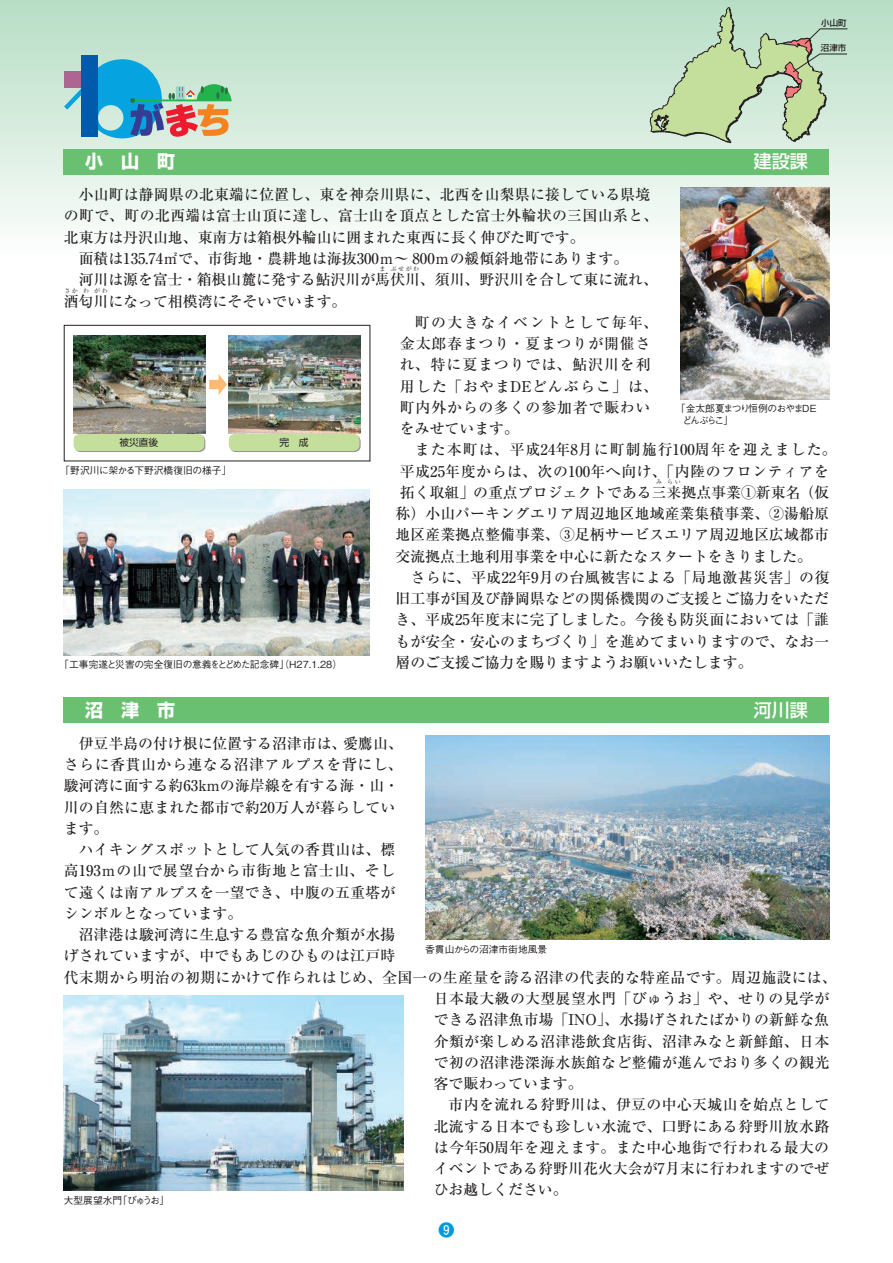
<style>
.page{position:relative;width:893px;height:1263px;background:#fff}
.page>*{position:absolute;margin:0;border:0;box-sizing:border-box;transform-origin:0 0}
.t1{font:700 18px "Shin Go Pr 5";color:#fff}
.t2{font:500 18px "Shin Go Pr 5";color:#fff}
.t3{font:700 15.9px "Futo Go B101 Pr 5";color:#0099da}
.t4{font:500 14.85px/21.3px "Ryumin Pr 5";letter-spacing:.015em;color:#231f20;text-align:justify}
.t5{font:500 14.85px/21.3px "Ryumin Pr 5";letter-spacing:.06em;color:#231f20}
.t6{font:500 9.75px "Gothic BBB Pro";letter-spacing:-.015em;color:#231f20}
.t7{font:500 9.75px/11.7px "Gothic BBB Pro";letter-spacing:-.105em;color:#231f20}
.t8{font:9.75px "Shin Go Pr 5";color:#231f20}
.t9{font:500 8.4px "Shin Go Pro";color:#231f20}
.t10{font:6px "Ryumin Pr 5";letter-spacing:.245em;color:#231f20}
</style>
<div class="page">
<div style="left:0;top:0;width:893px;height:256px;background:linear-gradient(to bottom,#b6ddc3,#fafdfa)"></div>
<div style="left:81px;top:55px;width:17px;height:82px;background:#015aaa"></div>
<hr style="left:133px;top:100px;width:99px;height:1px;background:#23b24b">
<svg style="left:64px;top:59px;width:167px;height:79px;background:#7aacb9"></svg>
<svg style="left:649px;top:7px;width:199px;height:136px;background:#bdd6b3"></svg>
<div style="left:64px;top:149px;width:765px;height:25px;background:#69c071"></div>
<div style="left:64px;top:697px;width:765px;height:26px;background:#69c071"></div>
<img style="left:680px;top:187px;width:149px;height:213px">
<img style="left:64px;top:490px;width:306px;height:166px">
<div style="left:64px;top:325px;width:306px;height:136px;border:1px solid #231f20"></div>
<img style="left:74px;top:335px;width:131px;height:99px">
<img style="left:229px;top:335px;width:132px;height:99px">
<svg style="left:209px;top:374px;width:18px;height:21px"></svg>
<svg style="left:75px;top:435px;width:130px;height:17px"></svg>
<div style="left:74px;top:434px;width:130px;height:17px;background:#c4df9b;border-radius:6px"></div>
<svg style="left:230px;top:435px;width:131px;height:17px"></svg>
<div style="left:229px;top:434px;width:130px;height:17px;background:#c4df9b;border-radius:6px"></div>
<img style="left:425px;top:736px;width:404px;height:204px">
<img style="left:64px;top:995px;width:340px;height:196px">
<p class="t9" style="left:821px;top:16px;width:27px">小山町</p>
<p class="t9" style="left:821px;top:41px;width:27px">沼津市</p>
<p class="t1" style="left:85px;top:147px;width:91px">小　山　町</p>
<p class="t2" style="left:754px;top:147px;width:55px">建設課</p>
<p class="t4" style="left:79px;top:183px;width:573px">小山町は静岡県の北東端に位置し、東を神奈川県に、北西を山梨県に接している県境</p>
<p class="t4" style="left:64px;top:204px;width:596px">の町で、町の北西端は富士山頂に達し、富士山を頂点とした富士外輪状の三国山系と、</p>
<p class="t4" style="left:64px;top:225px;width:522px">北東方は丹沢山地、東南方は箱根外輪山に囲まれた東西に長く伸びた町です。</p>
<p class="t4" style="left:79px;top:247px;width:551px">面積は135.74㎡で、市街地・農耕地は海抜300ｍ～ 800ｍの緩傾斜地帯にあります。</p>
<p class="t4" style="left:79px;top:268px;width:581px">河川は源を富士・箱根山麓に発する鮎沢川が馬伏川、須川、野沢川を合して東に流れ、</p>
<p class="t10" style="left:380px;top:264px;width:41px">ま ぶせがわ</p>
<p class="t10" style="left:64px;top:286px;width:15px">さか</p>
<p class="t10" style="left:83px;top:286px;width:7px">わ</p>
<p class="t10" style="left:94px;top:286px;width:15px">がわ</p>
<p class="t4" style="left:64px;top:289px;width:284px">酒匂川になって相模湾にそそいでいます。</p>
<p class="t8" style="left:120px;top:434px;width:40px">被災直後</p>
<p class="t8" style="left:280px;top:434px;width:31px">完　成</p>
<p class="t6" style="left:60px;top:463px;width:173px">「野沢川に架かる下野沢橋復旧の様子」</p>
<p class="t6" style="left:59px;top:657px;width:284px">「工事完遂と災害の完全復旧の意義をとどめた記念碑」（H27.1.28）</p>
<p class="t5" style="left:400px;top:310px;width:260px;text-indent:15px">町の大きなイベントとして毎年、金太郎春まつり・夏まつりが開催され、特に夏まつりでは、鮎沢川を利用した「おやまDEどんぶらこ」は、町内外からの多くの参加者で賑わいをみせています。</p>
<p class="t4" style="left:400px;top:438px;width:438px;text-align:left;text-indent:15px">また本町は、平成24年8月に町制施行100周年を迎えました。平成25年度からは、次の100年へ向け、「内陸のフロンティアを拓く取組」の重点プロジェクトである三来拠点事業①新東名（仮</p>
<p class="t7" style="left:682px;top:402px;width:135px;text-indent:-7px">「金太郎夏まつり恒例のおやまDEどんぶらこ」</p>
<p class="t10" style="left:656px;top:477px;width:26px">み らい</p>
<p class="t4" style="left:395px;top:502px;width:435px">称）小山パーキングエリア周辺地区地域産業集積事業、②湯船原地区産業拠点整備事業、③足柄サービスエリア周辺地区広域都市交流拠点土地利用事業を中心に新たなスタートをきりました。</p>
<p class="t4" style="left:395px;top:566px;width:435px;text-indent:15px">さらに、平成22年9月の台風被害による「局地激甚災害」の復旧工事が国及び静岡県などの関係機関のご支援とご協力をいただき、平成25年度末に完了しました。今後も防災面においては「誰もが安全・安心のまちづくり」を進めてまいりますので、なお一層のご支援ご協力を賜りますようお願いいたします。</p>
<p class="t1" style="left:85px;top:696px;width:91px">沼　津　市</p>
<p class="t2" style="left:754px;top:695px;width:55px">河川課</p>
<p class="t4" style="left:64px;top:731px;width:341px;text-align:left;text-indent:15px">伊豆半島の付け根に位置する沼津市は、愛鷹山、さらに香貫山から連なる沼津アルプスを背にし、駿河湾に面する約63kmの海岸線を有する海・山・川の自然に恵まれた都市で約20万人が暮らしています。</p>
<p class="t4" style="left:64px;top:838px;width:333px;text-indent:15px">ハイキングスポットとして人気の香貫山は、標高193ｍの山で展望台から市街地と富士山、そして遠くは南アルプスを一望でき、中腹の五重塔がシンボルとなっています。</p>
<p class="t4" style="left:79px;top:923px;width:318px">沼津港は駿河湾に生息する豊富な魚介類が水揚</p>
<p class="t4" style="left:64px;top:944px;width:333px">げされていますが、中でもあじのひものは江戸時</p>
<p class="t4" style="left:64px;top:965px;width:774px">代末期から明治の初期にかけて作られはじめ、全国一の生産量を誇る沼津の代表的な特産品です。周辺施設には、</p>
<p class="t4" style="left:434px;top:987px;width:397px">日本最大級の大型展望水門「びゅうお」や、せりの見学が</p>
<p class="t4" style="left:434px;top:1008px;width:397px">できる沼津魚市場「INO」、水揚げされたばかりの新鮮な魚</p>
<p class="t4" style="left:434px;top:1029px;width:397px">介類が楽しめる沼津港飲食店街、沼津みなと新鮮館、日本</p>
<p class="t4" style="left:434px;top:1050px;width:397px">で初の沼津港深海水族館など整備が進んでおり多くの観光</p>
<p class="t4" style="left:434px;top:1072px;width:150px">客で賑わっています。</p>
<p class="t4" style="left:449px;top:1093px;width:382px">市内を流れる狩野川は、伊豆の中心天城山を始点として</p>
<p class="t4" style="left:434px;top:1114px;width:397px">北流する日本でも珍しい水流で、口野にある狩野川放水路</p>
<p class="t4" style="left:434px;top:1135px;width:397px">は今年50周年を迎えます。また中心地街で行われる最大の</p>
<p class="t4" style="left:434px;top:1157px;width:397px">イベントである狩野川花火大会が7月末に行われますのでぜ</p>
<p class="t4" style="left:434px;top:1178px;width:135px">ひお越しください。</p>
<p class="t6" style="left:425px;top:941px;width:124px">香貫山からの沼津市街地風景</p>
<p class="t6" style="left:64px;top:1192px;width:107px">大型展望水門「びゅうお」</p>
<p class="t3" style="left:438px;top:1217px;width:17px">❾</p>
</div>
